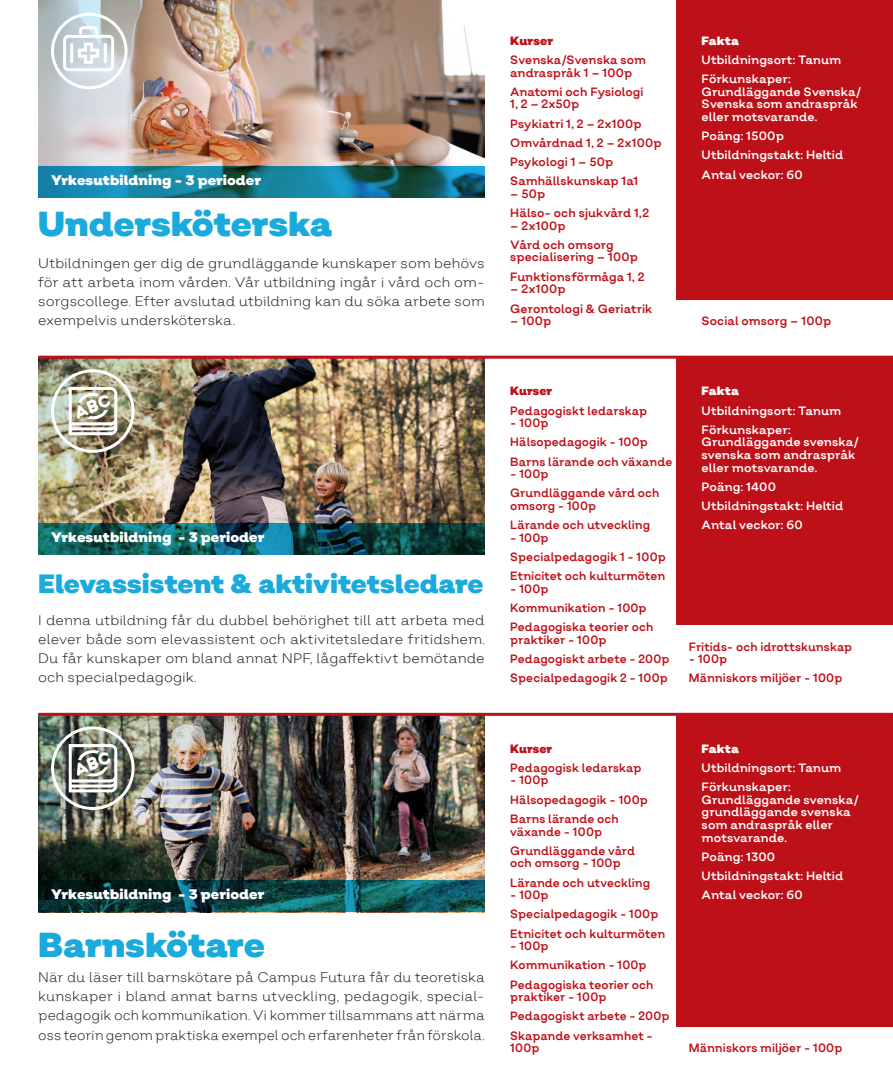
<style>
.page{position:relative;width:893px;height:1080px;background:#fff}
.page>*{position:absolute;margin:0;border:0;box-sizing:border-box;transform-origin:0 0}
.Rubrik_halvsidor{font:900 34.5px "Salvatore";color:#1baadc}
.Rubrik_halvsidor-2{font:900 26.4px "Salvatore";color:#1baadc}
.Brödtext{font:300 13.8px/19.2px "Salvatore";letter-spacing:-.005em;color:#231f20;text-align:justify}
.Brödtext-2{font:900 13.8px "Salvatore";letter-spacing:.005em;color:#fff}
.minitext{font:12px/12.8px "Salvatore";letter-spacing:.005em;color:#bd1018;scale:.96 1}
.minitext-2{font:12px/12.8px "Salvatore";letter-spacing:.005em;color:#fff}
.minitext-3{font:12px/12.8px "Salvatore";letter-spacing:.005em;color:#bd1018}
.minitext-4{font:900 12px "Salvatore";letter-spacing:.015em;color:#fff}
.minitext-5{font:900 12px "Salvatore";letter-spacing:.005em;color:#bd1018;scale:.96 1}
.minitext-6{font:900 12px "Salvatore";letter-spacing:.005em;color:#bd1018}
</style>
<div class="page">
<img style="left:471px;top:716px;width:14px;height:164px">
<img style="left:38px;top:716px;width:433px;height:164px">
<div style="left:676px;top:714px;width:217px;height:313px;background:#bd1018"></div>
<svg style="left:38px;top:880px;width:447px;height:32px;background:#0c4649"></svg>
<div style="left:51px;top:726px;width:84px;height:84px;border:3px solid #fff;border-radius:50%"></div>
<svg style="left:69px;top:744px;width:48px;height:48px"></svg>
<hr style="left:38px;top:713px;width:855px;height:3px;background:#bd1018">
<img style="left:471px;top:359px;width:14px;height:164px">
<img style="left:38px;top:359px;width:433px;height:164px">
<div style="left:676px;top:357px;width:217px;height:268px;background:#bd1018"></div>
<svg style="left:38px;top:523px;width:447px;height:32px;background:#0e5356"></svg>
<div style="left:51px;top:369px;width:84px;height:84px;border:3px solid #fff;border-radius:50%"></div>
<svg style="left:69px;top:387px;width:48px;height:48px"></svg>
<hr style="left:38px;top:356px;width:855px;height:3px;background:#bd1018">
<img style="left:471px;top:65px;width:14px;height:94px">
<img style="left:38px;top:0;width:433px;height:166px">
<div style="left:676px;top:0;width:217px;height:300px;background:#bd1018"></div>
<svg style="left:38px;top:166px;width:447px;height:32px;background:#15778f"></svg>
<div style="left:51px;top:13px;width:77px;height:76px;border:3px solid #fff;border-radius:50%"></div>
<svg style="left:76px;top:25px;width:25px;height:40px"></svg>
<hr style="left:70px;top:44px;width:3px;height:18px;background:#fff">
<hr style="left:104px;top:44px;width:3px;height:18px;background:#fff">
<div style="left:63px;top:35px;width:51px;height:36px;border:3px solid #fff;border-radius:4px"></div>
<p class="Brödtext-2" style="left:51px;top:171px;width:212px">Yrkesutbildning - 3 perioder</p>
<p class="Rubrik_halvsidor" style="left:38px;top:201px;width:296px">Undersköterska</p>
<p class="Brödtext" style="left:38px;top:253px;width:448px">Utbildningen ger dig de grundläggande kunskaper som behövs för att arbeta inom vården. Vår utbildning ingår i vård och om&shy;sorgscollege. Efter avslutad utbildning kan du söka arbete som exempelvis undersköterska.</p>
<p class="Brödtext-2" style="left:51px;top:528px;width:215px">Yrkesutbildning - 3 perioder</p>
<p class="Rubrik_halvsidor-2" style="left:38px;top:567px;width:447px">Elevassistent &amp; aktivitetsledare</p>
<p class="Brödtext" style="left:38px;top:610px;width:448px">I denna utbildning får du dubbel behörighet till att arbeta med elever både som elevassistent och aktivitetsledare fritidshem.<br>Du får kunskaper om bland annat NPF, lågaffektivt bemötande och specialpedagogik.</p>
<p class="Brödtext-2" style="left:51px;top:885px;width:215px">Yrkesutbildning - 3 perioder</p>
<p class="Rubrik_halvsidor" style="left:38px;top:922px;width:228px">Barnskötare</p>
<p class="Brödtext" style="left:38px;top:968px;width:448px">När du läser till barnskötare på Campus Futura får du teoretiska kunskaper i bland annat barns utveckling, pedagogik, special&shy;pedagogik och kommunikation. Vi kommer tillsammans att närma oss teorin genom praktiska exempel och erfarenheter från förskola.</p>
<p class="minitext-6" style="left:510px;top:33px;width:44px">Kurser</p>
<p class="minitext-3" style="left:510px;top:53px;width:137px">Svenska/Svenska som andraspråk 1 – 100p</p>
<p class="minitext-3" style="left:510px;top:85px;width:135px">Anatomi och Fysiologi<br>1, 2 – 2x50p</p>
<p class="minitext-3" style="left:510px;top:117px;width:133px">Psykiatri 1, 2 – 2x100p</p>
<p class="minitext-3" style="left:510px;top:136px;width:153px">Omvårdnad 1, 2 – 2x100p</p>
<p class="minitext-3" style="left:510px;top:155px;width:105px">Psykologi 1 – 50p</p>
<p class="minitext-3" style="left:510px;top:174px;width:129px">Samhällskunskap 1a1</p>
<p class="minitext-3" style="left:510px;top:187px;width:37px">– 50p</p>
<p class="minitext-3" style="left:510px;top:206px;width:140px">Hälso- och sjukvård 1,2</p>
<p class="minitext-3" style="left:510px;top:219px;width:57px">– 2x100p</p>
<p class="minitext-3" style="left:510px;top:238px;width:129px">Vård och omsorg specialisering – 100p</p>
<p class="minitext-3" style="left:510px;top:270px;width:136px">Funktionsförmåga 1, 2</p>
<p class="minitext-3" style="left:510px;top:283px;width:57px">– 2x100p</p>
<p class="minitext-3" style="left:510px;top:302px;width:144px">Gerontologi &amp; Geriatrik</p>
<p class="minitext-3" style="left:510px;top:315px;width:42px">– 100p</p>
<p class="minitext-4" style="left:702px;top:33px;width:39px">Fakta</p>
<p class="minitext-2" style="left:702px;top:53px;width:141px">Utbildningsort: Tanum</p>
<p class="minitext-2" style="left:702px;top:72px;width:161px">Förkunskaper:<br>Grundläggande Svenska/<br>Svenska som andraspråk eller motsvarande.</p>
<p class="minitext-2" style="left:702px;top:130px;width:84px">Poäng: 1500p</p>
<p class="minitext-2" style="left:702px;top:149px;width:143px">Utbildningstakt: Heltid</p>
<p class="minitext-2" style="left:702px;top:168px;width:103px">Antal veckor: 60</p>
<p class="minitext-3" style="left:702px;top:315px;width:131px">Social omsorg – 100p</p>
<p class="minitext-5" style="left:510px;top:383px;width:45px">Kurser</p>
<p class="minitext" style="left:510px;top:404px;width:144px">Pedagogiskt ledarskap</p>
<p class="minitext" style="left:510px;top:417px;width:41px">- 100p</p>
<p class="minitext" style="left:510px;top:436px;width:145px">Hälsopedagogik - 100p</p>
<p class="minitext" style="left:510px;top:455px;width:170px">Barns lärande och växande</p>
<p class="minitext" style="left:510px;top:468px;width:41px">- 100p</p>
<p class="minitext" style="left:510px;top:487px;width:157px">Grundläggande vård och omsorg - 100p</p>
<p class="minitext" style="left:510px;top:519px;width:147px">Lärande och utveckling</p>
<p class="minitext" style="left:510px;top:531px;width:41px">- 100p</p>
<p class="minitext" style="left:510px;top:551px;width:163px">Specialpedagogik 1 - 100p</p>
<p class="minitext" style="left:510px;top:570px;width:163px">Etnicitet och kulturmöten</p>
<p class="minitext" style="left:510px;top:583px;width:41px">- 100p</p>
<p class="minitext" style="left:510px;top:602px;width:144px">Kommunikation - 100p</p>
<p class="minitext" style="left:510px;top:621px;width:151px">Pedagogiska teorier och praktiker - 100p</p>
<p class="minitext" style="left:510px;top:653px;width:167px">Pedagogiskt arbete - 200p</p>
<p class="minitext" style="left:510px;top:672px;width:166px">Specialpedagogik 2 - 100p</p>
<p class="minitext-4" style="left:702px;top:383px;width:39px">Fakta</p>
<p class="minitext-2" style="left:702px;top:404px;width:141px">Utbildningsort: Tanum</p>
<p class="minitext-2" style="left:702px;top:423px;width:159px">Förkunskaper:<br>Grundläggande svenska/ svenska som andraspråk eller motsvarande.</p>
<p class="minitext-2" style="left:702px;top:480px;width:76px">Poäng: 1400</p>
<p class="minitext-2" style="left:702px;top:500px;width:143px">Utbildningstakt: Heltid</p>
<p class="minitext-2" style="left:702px;top:519px;width:103px">Antal veckor: 60</p>
<p class="minitext" style="left:689px;top:640px;width:172px">Fritids- och idrottskunskap</p>
<p class="minitext" style="left:689px;top:653px;width:41px">- 100p</p>
<p class="minitext" style="left:689px;top:672px;width:161px">Människors miljöer - 100p</p>
<p class="minitext-5" style="left:510px;top:740px;width:45px">Kurser</p>
<p class="minitext" style="left:510px;top:761px;width:138px">Pedagogisk ledarskap</p>
<p class="minitext" style="left:510px;top:774px;width:41px">- 100p</p>
<p class="minitext" style="left:510px;top:793px;width:145px">Hälsopedagogik - 100p</p>
<p class="minitext" style="left:510px;top:812px;width:115px">Barns lärande och växande - 100p</p>
<p class="minitext" style="left:510px;top:844px;width:131px">Grundläggande vård och omsorg - 100p</p>
<p class="minitext" style="left:510px;top:876px;width:147px">Lärande och utveckling</p>
<p class="minitext" style="left:510px;top:889px;width:41px">- 100p</p>
<p class="minitext" style="left:510px;top:908px;width:156px">Specialpedagogik - 100p</p>
<p class="minitext" style="left:510px;top:927px;width:163px">Etnicitet och kulturmöten</p>
<p class="minitext" style="left:510px;top:940px;width:41px">- 100p</p>
<p class="minitext" style="left:510px;top:959px;width:144px">Kommunikation - 100p</p>
<p class="minitext" style="left:510px;top:978px;width:151px">Pedagogiska teorier och praktiker - 100p</p>
<p class="minitext" style="left:510px;top:1010px;width:167px">Pedagogiskt arbete - 200p</p>
<p class="minitext" style="left:510px;top:1029px;width:150px">Skapande verksamhet -<br>100p</p>
<p class="minitext-4" style="left:702px;top:740px;width:39px">Fakta</p>
<p class="minitext-2" style="left:702px;top:761px;width:141px">Utbildningsort: Tanum</p>
<p class="minitext-2" style="left:702px;top:780px;width:159px">Förkunskaper:<br>Grundläggande svenska/ grundläggande svenska som andraspråk eller motsvarande.</p>
<p class="minitext-2" style="left:702px;top:850px;width:75px">Poäng: 1300</p>
<p class="minitext-2" style="left:702px;top:870px;width:143px">Utbildningstakt: Heltid</p>
<p class="minitext-2" style="left:702px;top:889px;width:103px">Antal veckor: 60</p>
<p class="minitext" style="left:689px;top:1042px;width:161px">Människors miljöer - 100p</p>
</div>
